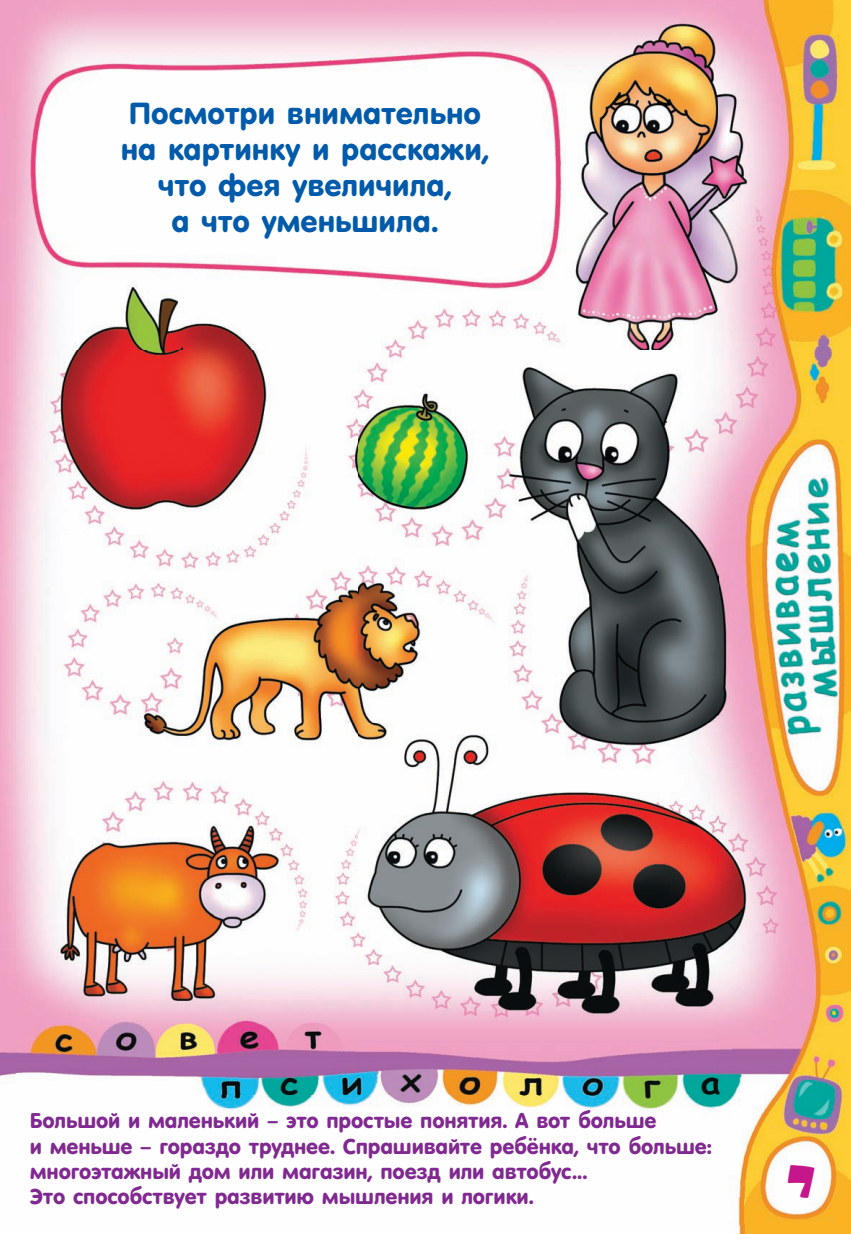
<style>
.page{position:relative;width:851px;height:1234px;background:#fff}
.page>*{position:absolute;margin:0;border:0;box-sizing:border-box;transform-origin:0 0}
.t1{font:33px "Premudry C";color:#c5168c}
.t2{font:30px/36px "v Sans Rounded";letter-spacing:-.005em;color:#015aaa;text-align:center}
.t3{font:21px/25.2px "v Sans Rounded";letter-spacing:-.01em;color:#802990}
</style>
<div class="page">
<img style="left:0;top:351px;width:15px;height:728px">
<img style="left:0;top:0;width:718px;height:351px">
<img style="left:718px;top:0;width:132px;height:1233px">
<img style="left:15px;top:350px;width:703px;height:762px">
<p class="t2" style="left:121px;top:95px;width:370px">Посмотри внимательно на картинку и расскажи, что фея увеличила,<br>а что уменьшила.</p>
<p class="t3" style="left:30px;top:1107px;width:683px">Большой и маленький – это простые понятия. А вот больше<br>и меньше – гораздо труднее. Спрашивайте ребёнка, что больше: многоэтажный дом или магазин, поезд или автобус...<br>Это способствует развитию мышления и логики.</p>
<p class="t1" style="left:786px;top:1159px;width:31px">7</p>
</div>
